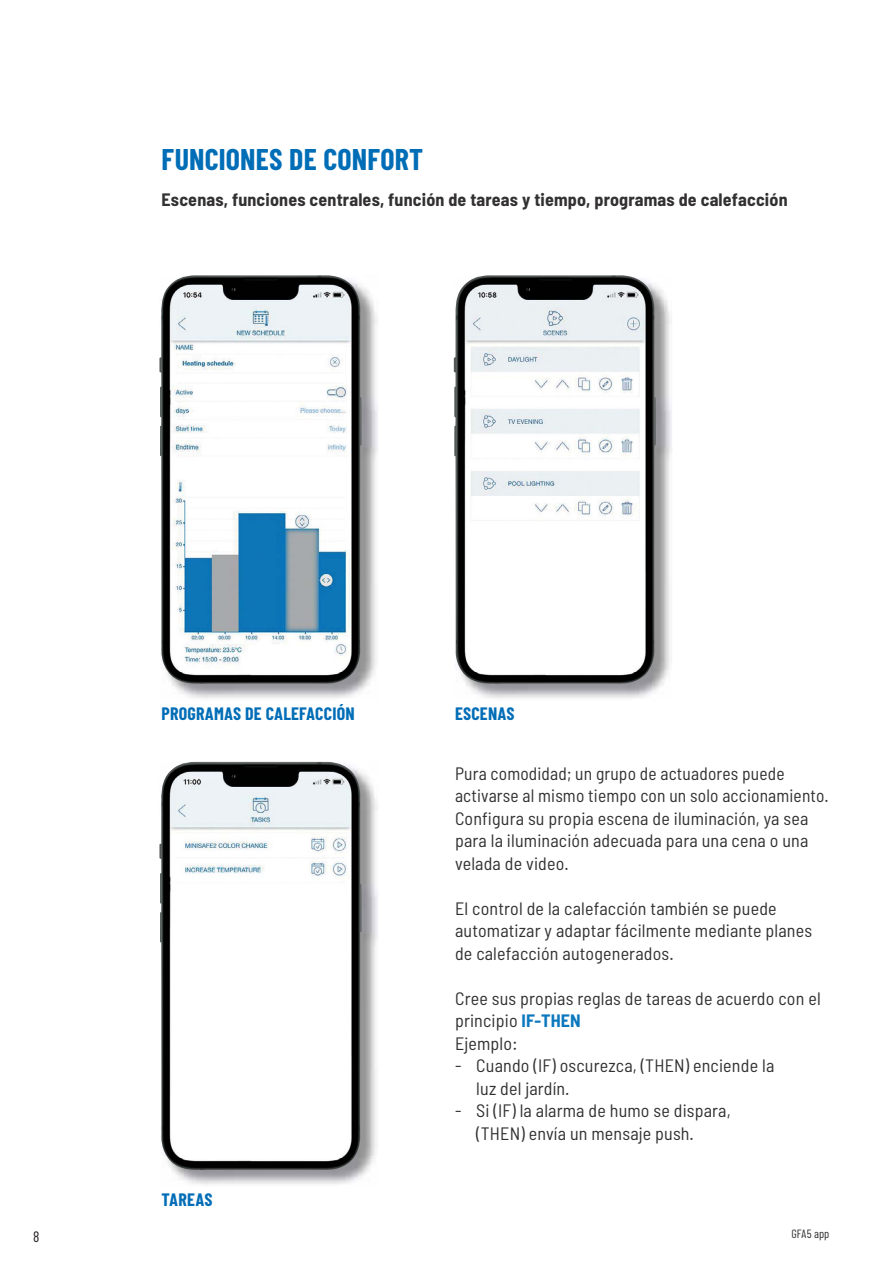
<style>
.page{position:relative;width:893px;height:1263px;background:#fff}
.page>*{position:absolute;margin:0;border:0;box-sizing:border-box;transform-origin:0 0}
.t1{font:700 30px "Barlow Condensed";letter-spacing:.005em;color:#006db7}
.t2{font:semi-condensed 18px/22.5px "Barlow";letter-spacing:.01em;color:#323031}
.t3{font:700 semi-condensed 18px "Barlow";letter-spacing:.01em;color:#323031}
.t4{font:700 18px "Barlow Condensed";letter-spacing:.01em;color:#006db7}
.t5{font:15px "Barlow Condensed";color:#231f20}
.t6{font:12px "Barlow Condensed";color:#323031}
.s1{font-weight:700;color:#0c78be}
</style>
<div class="page">
<img style="left:172px;top:287px;width:206px;height:412px">
<img style="left:159px;top:275px;width:203px;height:409px">
<img style="left:172px;top:773px;width:206px;height:412px">
<img style="left:159px;top:761px;width:203px;height:410px">
<img style="left:466px;top:287px;width:206px;height:412px">
<img style="left:454px;top:275px;width:202px;height:409px">
<h1 class="t1" style="left:162px;top:149px;width:263px">FUNCIONES DE CONFORT</h1>
<p class="t3" style="left:162px;top:193px;width:627px">Escenas, funciones centrales, función de tareas y tiempo, programas de calefacción</p>
<p class="t5" style="left:33px;top:1228px;width:8px">8</p>
<p class="t4" style="left:162px;top:707px;width:194px">PROGRAMAS DE CALEFACCIÓN</p>
<p class="t4" style="left:455px;top:707px;width:61px">ESCENAS</p>
<p class="t4" style="left:162px;top:1193px;width:52px">TAREAS</p>
<p class="t2" style="left:455px;top:764px;width:375px">Pura comodidad; un grupo de actuadores puede activarse al mismo tiempo con un solo accionamiento.<br>Configura su propia escena de iluminación, ya sea para la iluminación adecuada para una cena o una velada de video.</p>
<p class="t2" style="left:455px;top:899px;width:359px">El control de la calefacción también se puede automatizar y adaptar fácilmente mediante planes de calefacción autogenerados.</p>
<p class="t2" style="left:455px;top:989px;width:367px">Cree sus propias reglas de tareas de acuerdo con el principio <span class="s1">IF-THEN<br></span>Ejemplo:</p>
<p class="t2" style="left:476px;top:1057px;width:299px;text-indent:-21px">- Cuando (IF) oscurezca, (THEN) enciende la luz del jardín.</p>
<p class="t2" style="left:476px;top:1102px;width:256px;text-indent:-21px">- Si (IF) la alarma de humo se dispara, (THEN) envía un mensaje push.</p>
<p class="t6" style="left:791px;top:1227px;width:39px">GFA5 app</p>
</div>
